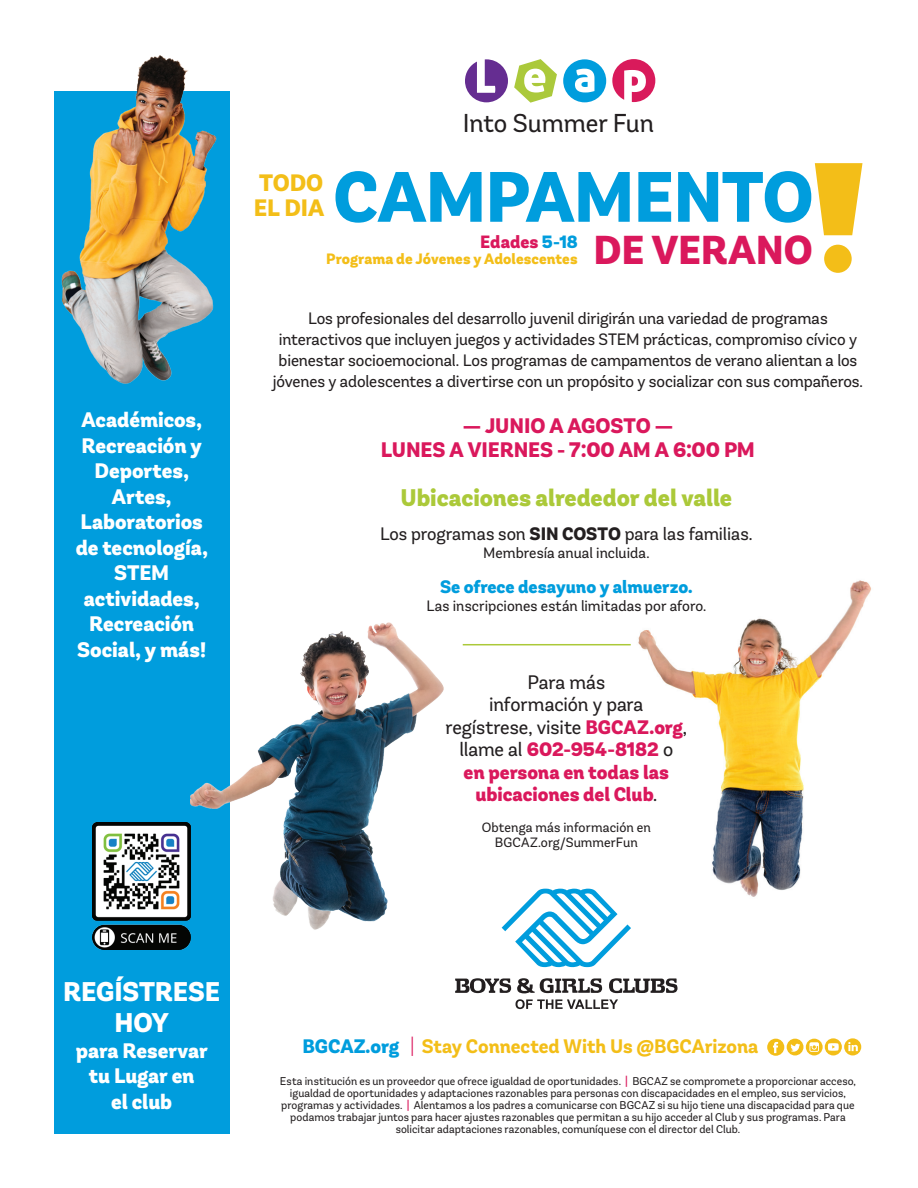
<style>
.page{position:relative;width:918px;height:1188px;background:#fff}
.page>*{position:absolute;margin:0;border:0;box-sizing:border-box;transform-origin:0 0}
.t1{font:900 71.1px "Andes Neue";letter-spacing:-.015em;color:#009ddd}
.t2{font:900 40.35px "Andes Neue";letter-spacing:-.005em;color:#da185c}
.t3{font:900 27px/31.5px "Andes Neue";letter-spacing:-.005em;color:#fff;text-align:center}
.t4{font:25.8px "Andes Neue";color:#231f20}
.t5{font:900 24px "Andes Neue";letter-spacing:-.005em;color:#abc939}
.t6{font:900 23.7px/24.9px "Andes Neue";letter-spacing:-.005em;color:#f3be18}
.t7{font:900 21px/25.5px "Andes Neue";letter-spacing:-.005em;color:#fff;text-align:center}
.t8{font:900 21px/24px "Andes Neue";letter-spacing:-.005em;color:#da185c;text-align:center}
.t9{font:900 19.5px/22.5px "Andes Neue";letter-spacing:-.005em;color:#da185c;text-align:center}
.t10{font:700 19.5px "Andes Neue";color:#f3be18}
.t11{font:18px "Andes Neue";letter-spacing:-.005em;color:#231f20}
.t12{font:900 18px "Andes Neue";letter-spacing:-.005em;color:#009ddd}
.t13{font:900 17.85px "Andes Neue";letter-spacing:-.005em;color:#da185c}
.t14{font:16.5px/21px "Andes Neue";letter-spacing:-.005em;color:#231f20;text-align:center}
.t15{font:15px "Andes Neue";color:#231f20}
.t16{font:900 15px "Andes Neue";color:#f3be18}
.t17{font:13.5px/15px "Andes Neue";letter-spacing:.005em;color:#231f20;text-align:center}
.t18{font:11.25px/12px "Andes Neue";letter-spacing:.005em;color:#231f20;text-align:center}
.s1{color:#009ddd}
.s2{font-weight:900}
.s3{font-weight:400;color:#231f20}
.s4{font-weight:900;color:#009ddd}
.s5{font-weight:300;color:#da185c}
.s6{font-weight:500;color:#da185c}
</style>
<div class="page">
<img style="left:615px;top:580px;width:257px;height:317px">
<div style="left:54px;top:92px;width:175px;height:1042px;background:#009ddd"></div>
<div style="left:563px;top:59px;width:43px;height:43px;background:#009ddd;border-radius:50%"></div>
<svg style="left:465px;top:59px;width:43px;height:43px"></svg>
<svg style="left:612px;top:59px;width:43px;height:43px"></svg>
<svg style="left:514px;top:59px;width:43px;height:44px"></svg>
<svg style="left:575px;top:69px;width:19px;height:23px"></svg>
<img style="left:60px;top:55px;width:158px;height:329px">
<img style="left:93px;top:823px;width:98px;height:126px">
<img style="left:191px;top:605px;width:253px;height:373px">
<svg style="left:455px;top:978px;width:56px;height:15px"></svg>
<svg style="left:609px;top:978px;width:69px;height:15px"></svg>
<svg style="left:517px;top:978px;width:85px;height:15px"></svg>
<svg style="left:516px;top:999px;width:102px;height:10px"></svg>
<svg style="left:502px;top:889px;width:129px;height:78px"></svg>
<svg style="left:767px;top:1038px;width:94px;height:18px"></svg>
<hr style="left:463px;top:644px;width:168px;height:1px;background:#abc939">
<div style="left:824px;top:245px;width:28px;height:28px;background:#f3be18;border-radius:50%"></div>
<svg style="left:815px;top:163px;width:47px;height:72px"></svg>
<h3 class="t7" style="left:76px;top:406px;width:134px">Académicos,<br>Recreación y<br>Deportes,<br>Artes,<br>Laboratorios de tecnología,<br>STEM actividades,<br>Recreación<br>Social, y más!</h3>
<h3 class="t4" style="left:463px;top:107px;width:193px">Into Summer Fun</h3>
<h3 class="t6" style="left:254px;top:170px;width:72px">TODO<br>EL DIA</h3>
<h1 class="t1" style="left:333px;top:147px;width:482px">CAMPAMENTO</h1>
<h3 class="t13" style="left:480px;top:229px;width:99px">Edades <span class="s1">5-18</span></h3>
<h3 class="t16" style="left:326px;top:248px;width:253px">Programa de Jóvenes y Adolescentes</h3>
<h2 class="t2" style="left:594px;top:222px;width:221px">DE VERANO</h2>
<p class="t14" style="left:273px;top:307px;width:592px">Los profesionales del desarrollo juvenil dirigirán una variedad de programas interactivos que incluyen juegos y actividades STEM prácticas, compromiso cívico y bienestar socioemocional. Los programas de campamentos de verano alientan a los jóvenes y adolescentes a divertirse con un propósito y socializar con sus compañeros.</p>
<h3 class="t8" style="left:381px;top:413px;width:376px">— JUNIO A AGOSTO —<br>LUNES A VIERNES - 7:00 AM A 6:00 PM</h3>
<h3 class="t5" style="left:401px;top:480px;width:333px">Ubicaciones alrededor del valle</h3>
<h3 class="t11" style="left:380px;top:523px;width:374px">Los programas son <span class="s2">SIN COSTO</span> para las familias.</h3>
<h3 class="t15" style="left:483px;top:543px;width:168px">Membresía anual incluida.</h3>
<h3 class="t12" style="left:440px;top:574px;width:254px">Se ofrece desayuno y almuerzo.</h3>
<h3 class="t15" style="left:426px;top:596px;width:282px">Las inscripciones están limitadas por aforo.</h3>
<h3 class="t9" style="left:446px;top:670px;width:243px"><span class="s3">Para más<br>información y para regístrese, visite</span> BGCAZ.org<span class="s3">, llame al</span> 602-954-8182 <span class="s3">o<br></span>en persona en todas las ubicaciones del Club<span class="s3">.</span></h3>
<p class="t17" style="left:482px;top:820px;width:171px">Obtenga más información en<br>BGCAZ.org/SummerFun</p>
<h3 class="t3" style="left:63px;top:974px;width:159px">REGÍSTRESE<br>HOY</h3>
<h3 class="t7" style="left:76px;top:1037px;width:133px">para Reservar tu Lugar en<br>el club</h3>
<h3 class="t10" style="left:303px;top:1033px;width:458px"><span class="s4">BGCAZ.org</span> <span class="s5">|</span> Stay Connected With Us @BGCArizona</h3>
<p class="t18" style="left:280px;top:1075px;width:578px">Esta institución es un proveedor que ofrece igualdad de oportunidades. <span class="s6">|</span> BGCAZ se compromete a proporcionar acceso, igualdad de oportunidades y adaptaciones razonables para personas con discapacidades en el empleo, sus servicios, programas y actividades. <span class="s6">|</span> Alentamos a los padres a comunicarse con BGCAZ si su hijo tiene una discapacidad para que podamos trabajar juntos para hacer ajustes razonables que permitan a su hijo acceder al Club y sus programas. Para solicitar adaptaciones razonables, comuníquese con el director del Club.</p>
</div>
